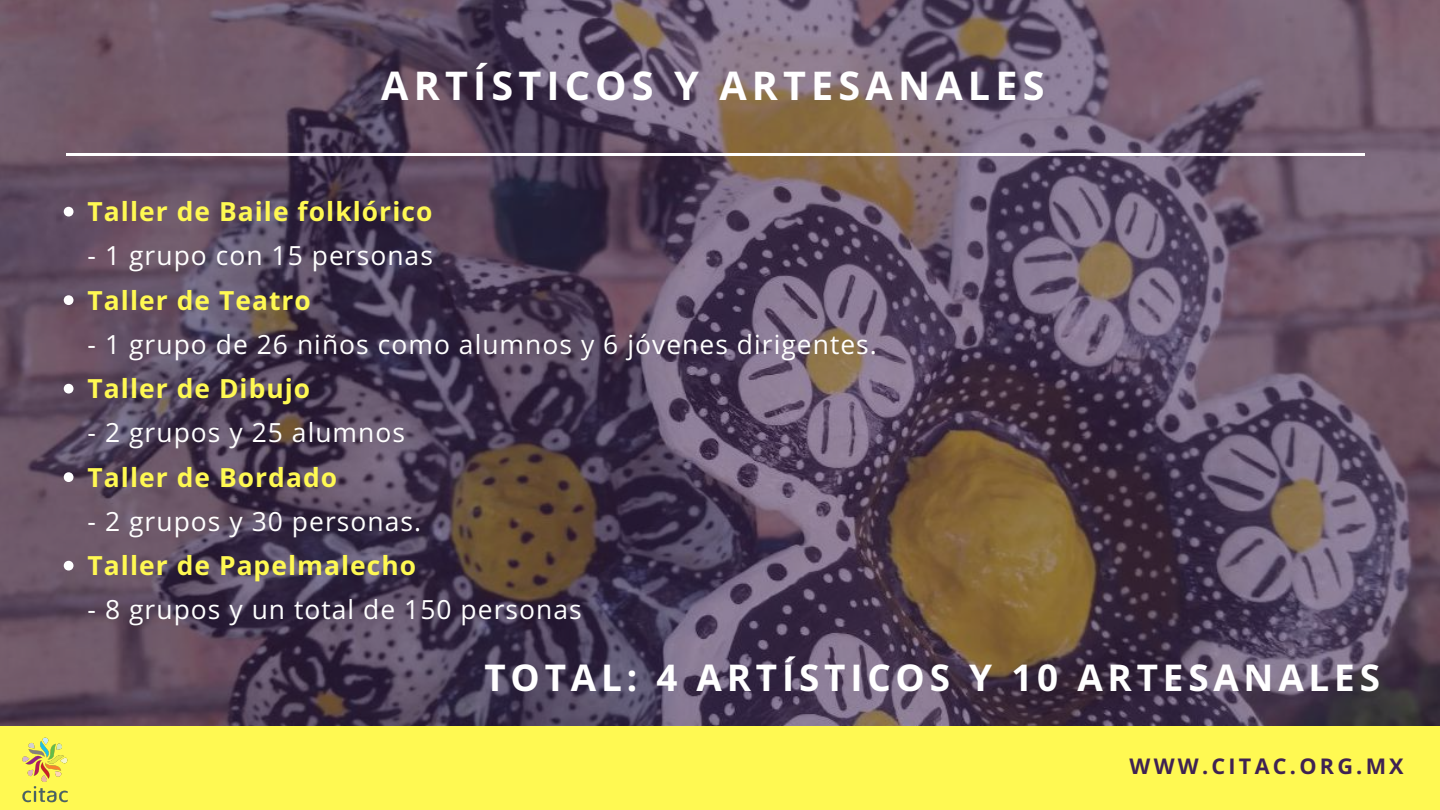
<style>
.page{position:relative;width:1440px;height:810px;background:#fff}
.page>*{position:absolute;margin:0;border:0;box-sizing:border-box;transform-origin:0 0}
.t1{font:700 39.6px "Open Sans";letter-spacing:.13em;color:#fff}
.t2{font:700 36.9px "Open Sans";letter-spacing:.13em;color:#fff}
.t3{font:26.4px "Open Sans";letter-spacing:.04em;color:#fff}
.t4{font:700 26.4px "Open Sans";letter-spacing:.04em;color:#fff952}
.t5{font:700 21.6px "Open Sans";letter-spacing:.15em;color:#3f2252}
</style>
<div class="page">
<div style="left:0;top:0;width:1440px;height:803px;background:#3f2252;opacity:.51"></div>
<hr style="left:66px;top:153px;width:1299px;height:3px;background:#fff">
<div style="left:0;top:726px;width:1440px;height:84px;background:#fff952"></div>
<svg style="left:64px;top:207px;width:9px;height:10px"></svg>
<svg style="left:64px;top:295px;width:9px;height:10px"></svg>
<svg style="left:64px;top:384px;width:9px;height:10px"></svg>
<svg style="left:64px;top:472px;width:9px;height:10px"></svg>
<svg style="left:64px;top:561px;width:9px;height:10px"></svg>
<img style="left:22px;top:737px;width:46px;height:66px">
<h1 class="t1" style="left:381px;top:58px;width:665px">ARTÍSTICOS Y ARTESANALES</h1>
<p class="t4" style="left:88px;top:193px;width:346px">Taller de Baile folklórico</p>
<p class="t3" style="left:88px;top:237px;width:347px">- 1 grupo con 15 personas</p>
<p class="t4" style="left:88px;top:281px;width:225px">Taller de Teatro</p>
<p class="t3" style="left:88px;top:326px;width:791px">- 1 grupo de 26 niños como alumnos y 6 jóvenes dirigentes.</p>
<p class="t4" style="left:88px;top:370px;width:224px">Taller de Dibujo</p>
<p class="t3" style="left:88px;top:414px;width:319px">- 2 grupos y 25 alumnos</p>
<p class="t4" style="left:88px;top:458px;width:251px">Taller de Bordado</p>
<p class="t3" style="left:88px;top:503px;width:335px">- 2 grupos y 30 personas.</p>
<p class="t4" style="left:88px;top:547px;width:330px">Taller de Papelmalecho</p>
<p class="t3" style="left:88px;top:591px;width:496px">- 8 grupos y un total de 150 personas</p>
<h2 class="t2" style="left:484px;top:652px;width:897px">TOTAL: 4 ARTÍSTICOS Y 10 ARTESANALES</h2>
<p class="t5" style="left:1130px;top:751px;width:276px">WWW.CITAC.ORG.MX</p>
</div>
